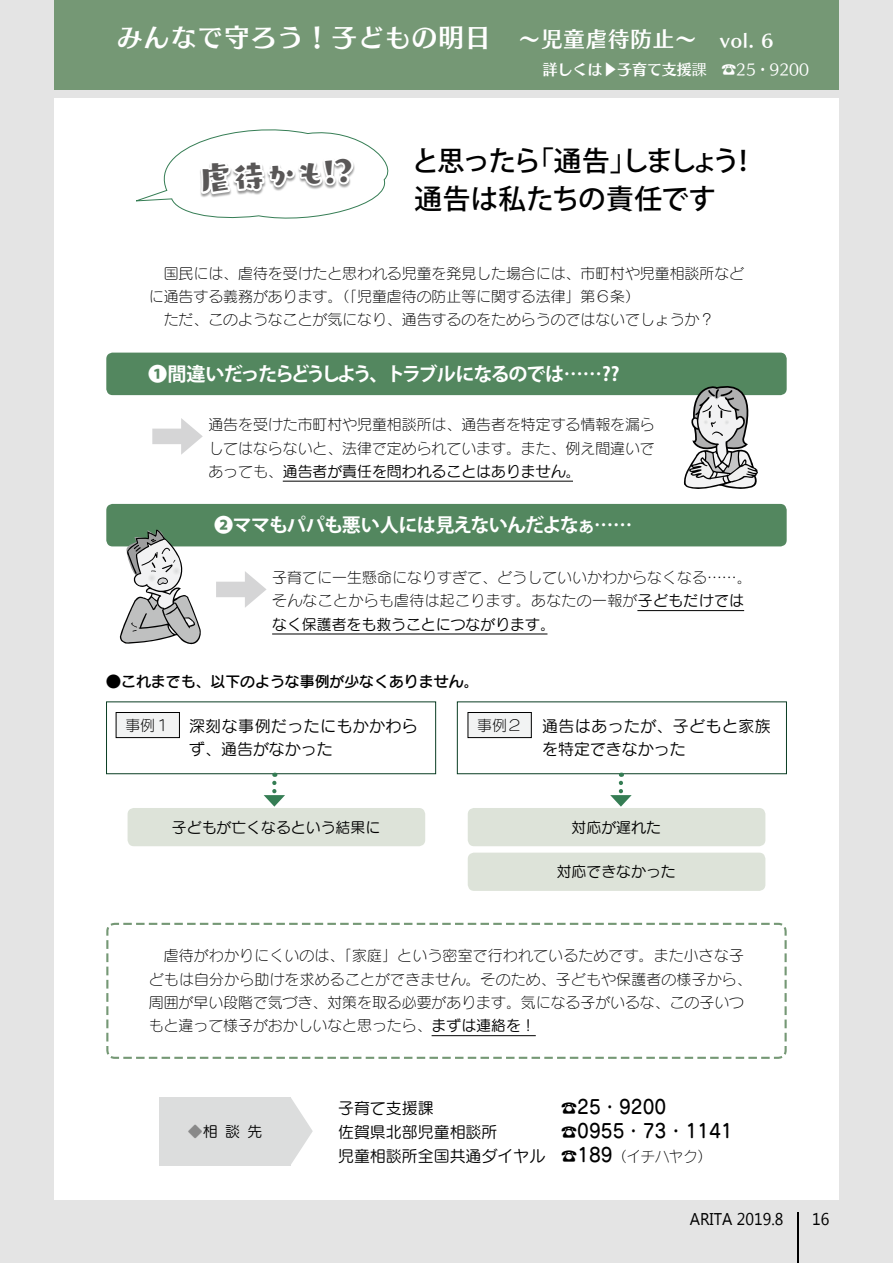
<style>
.page{position:relative;width:893px;height:1263px;background:#e4e4e4}
.page>*{position:absolute;margin:0;border:0;box-sizing:border-box;transform-origin:0 0}
.t1{font:59.55px "Seurat Pro L";color:#d5d5d6}
.t2{font:34.05px "Baby Pop Std EB";color:#595757}
.t3{font:500 27.6px "Koz Go Pro";letter-spacing:.005em;color:#000}
.t4{font:500 27.6px "Koz Go Pro";letter-spacing:-.135em;color:#000}
.t5{font:500 27.6px "Koz Go Pro";letter-spacing:-.035em;color:#000}
.t6{font:25.5px "Skip Std B";letter-spacing:.05em;color:#fff}
.t7{font:21.3px "Skip Std B";letter-spacing:.05em;color:#fff}
.t8{font:700 19.2px "Koz Go Pro";letter-spacing:-.09em;color:#fff}
.t9{font:700 19.2px "Koz Go Pro";letter-spacing:-.06em;color:#fff}
.t10{font:19.2px "Seurat Pro DB";color:#000;scale:.95 1}
.t11{font:16.95px "Microsoft Tai Le";color:#000;scale:.94 1}
.t12{font:16.95px "Skip Std B";color:#fff}
.t13{font:15.9px "Seurat Pro M";color:#000}
.t14{font:15.9px/23.4px "Seurat Pro M";letter-spacing:.025em;color:#000}
.t15{font:15.9px "Seurat Pro M";letter-spacing:.03em;color:#000}
.t16{font:14.85px/23.4px "Seurat Pro L";color:#000}
.t17{font:14.85px "Seurat Pro M";color:#000}
.t18{font:14.85px "Seurat Pro DB";color:#000}
.t19{font:14.85px "Skip Std B";color:#fff}
.t20{font:14.85px "Skip Std M";color:#fff}
.t21{font:14.85px "Seurat Pro L";color:#000;scale:.95 1}
.t22{font:14.85px "Seurat Pro M";color:#898989}
.s1{font-size:21.3px}
.s2{font-family:"Koz Go Pro";font-weight:700}
.s3{font-family:"Skip Std M"}
.s4{font-family:"Seurat Pro L"}
.s5{font-family:"Seurat Pro M"}
.s6{color:#000}
</style>
<div class="page">
<div style="left:54px;top:98px;width:785px;height:1101px;background:#fff"></div>
<div style="left:54px;top:0;width:785px;height:89px;background:#759875"></div>
<div style="left:159px;top:1097px;width:132px;height:68px;background:#dcdddd"></div>
<svg style="left:291px;top:1098px;width:22px;height:66px"></svg>
<svg style="left:106px;top:922px;width:681px;height:137px"></svg>
<hr style="left:432px;top:1035px;width:104px;height:1px;background:#000">
<div style="left:106px;top:353px;width:681px;height:42px;background:#53875f;border-radius:6px"></div>
<hr style="left:283px;top:481px;width:290px;height:1px;background:#000">
<div style="left:106px;top:504px;width:681px;height:42px;background:#53875f;border-radius:6px"></div>
<hr style="left:637px;top:610px;width:107px;height:1px;background:#000">
<hr style="left:272px;top:634px;width:275px;height:1px;background:#000">
<div style="left:468px;top:853px;width:297px;height:38px;background:#dde3d9;border-radius:6px"></div>
<div style="left:468px;top:808px;width:297px;height:38px;background:#dde3d9;border-radius:6px"></div>
<div style="left:128px;top:808px;width:297px;height:38px;background:#dde3d9;border-radius:6px"></div>
<div style="left:106px;top:702px;width:330px;height:72px;border:1px solid #0a3d23"></div>
<div style="left:457px;top:702px;width:330px;height:72px;border:1px solid #0a3d23"></div>
<div style="left:116px;top:712px;width:63px;height:26px;background:#f2f3f3"></div>
<div style="left:116px;top:712px;width:64px;height:26px;border:1px solid #000"></div>
<div style="left:468px;top:712px;width:63px;height:26px;background:#f2f3f3"></div>
<div style="left:468px;top:712px;width:63px;height:26px;border:1px solid #000"></div>
<svg style="left:264px;top:783px;width:21px;height:24px"></svg>
<svg style="left:610px;top:783px;width:22px;height:24px"></svg>
<svg style="left:130px;top:89px;width:271px;height:130px"></svg>
<svg style="left:120px;top:529px;width:81px;height:116px"></svg>
<svg style="left:683px;top:386px;width:79px;height:103px"></svg>
<hr style="left:798px;top:1212px;width:1px;height:51px;background:#000">
<h3 class="t6" style="left:117px;top:18px;width:425px">みんなで守ろう！子どもの明日　<span class="s1">～</span></h3>
<h3 class="t7" style="left:541px;top:23px;width:179px">児童虐待防止～　</h3>
<p class="t12" style="left:720px;top:28px;width:58px">vol ６.</p>
<p class="t19" style="left:543px;top:58px;width:165px">詳しくは<span class="s2">▶</span>子育て支援<span class="s3">課</span></p>
<p class="t20" style="left:721px;top:58px;width:89px">☎25・9200</p>
<h3 class="t4" style="left:526px;top:143px;width:215px">「通告しましょう</h3>
<h3 class="t5" style="left:412px;top:143px;width:131px">と思ったら</h3>
<h2 class="t2" style="left:196px;top:153px;width:157px;rotate:-4deg">虐待かも!?</h2>
<h3 class="t5" style="left:729px;top:143px;width:29px">！</h3>
<h3 class="t5" style="left:610px;top:143px;width:29px">」</h3>
<h3 class="t3" style="left:415px;top:181px;width:303px">通告は私たちの責任です</h3>
<p class="t16" style="left:164px;top:261px;width:582px">国民には、虐待を受けたと思われる児童を発見した場合には、市町村や児童相談所など</p>
<p class="t16" style="left:149px;top:284px;width:493px">に通告する義務があります。（「児童虐待の防止等に関する法律」第６条(</p>
<p class="t16" style="left:164px;top:308px;width:552px">ただ、このようなことが気になり、通告するのをためらうのではないでしょうか?</p>
<p class="t8" style="left:148px;top:362px;width:473px">❶間違いだったらどうしよう、トラブルになるのでは... ... ??</p>
<p class="t16" style="left:208px;top:412px;width:448px">通告を受けた市町村や児童相談所は、通告者を特定する情報を漏らしてはならないと、法律で定められています。また、例え間違いで</p>
<p class="t17" style="left:208px;top:462px;width:374px"><span class="s4">あっても、</span>通告者が責任を問われることはありません。</p>
<p class="t9" style="left:214px;top:513px;width:420px">❷ママもパパも悪い人には見えないんだよなぁ......</p>
<p class="t16" style="left:272px;top:565px;width:481px">子育てに一生懸命になりすぎて、どうしていいかわからなくなる......。そんなことからも虐待は起こります。あなたの一報が<span class="s5">子どもだけでは</span></p>
<p class="t17" style="left:272px;top:614px;width:284px">なく保護者をも救うことにつながります。</p>
<h1 class="t1" style="left:146px;top:398px;width:61px">➡</h1>
<h1 class="t1" style="left:210px;top:551px;width:61px">➡</h1>
<p class="t18" style="left:106px;top:671px;width:374px">●これまでも、以下のような事例が少なくありません。</p>
<p class="t14" style="left:189px;top:714px;width:230px">深刻な事例だったにもかかわらず、通告がなかった</p>
<p class="t16" style="left:125px;top:713px;width:46px">事例１</p>
<p class="t16" style="left:477px;top:713px;width:46px">事例２</p>
<p class="t15" style="left:542px;top:716px;width:230px">通告はあったが、子どもと家族</p>
<p class="t13" style="left:542px;top:739px;width:145px">を特定できなかった</p>
<p class="t17" style="left:172px;top:817px;width:210px">子どもが亡くなるという結果に</p>
<p class="t17" style="left:572px;top:817px;width:91px">対応が遅れた</p>
<p class="t17" style="left:557px;top:862px;width:121px">対応できなかった</p>
<p class="t16" style="left:149px;top:943px;width:604px;text-indent:15px">虐待がわかりにくいのは、「家庭」という密室で行われているためです。また小さな子どもは自分から助けを求めることができません。そのため、子どもや保護者の様子から、周囲が早い段階で気づき、対策を取る必要があります。気になる子がいるな、この子いつもと違って様子がおかしいなと思ったら、<span class="s5">まずは連絡を!</span></p>
<p class="t22" style="left:188px;top:1121px;width:31px">◆<span class="s6">相</span></p>
<p class="t17" style="left:225px;top:1121px;width:16px">談</p>
<p class="t17" style="left:247px;top:1121px;width:16px">先</p>
<p class="t13" style="left:338px;top:1098px;width:97px">子育て支援課</p>
<p class="t10" style="left:577px;top:1094px;width:95px">25・9200</p>
<p class="t13" style="left:561px;top:1098px;width:17px">☎</p>
<p class="t13" style="left:338px;top:1122px;width:161px">佐賀県北部児童相談所</p>
<p class="t10" style="left:577px;top:1118px;width:165px">0955・73・1141</p>
<p class="t13" style="left:561px;top:1122px;width:17px">☎</p>
<p class="t13" style="left:338px;top:1146px;width:209px">児童相談所全国共通ダイヤル</p>
<p class="t10" style="left:577px;top:1142px;width:39px">189</p>
<p class="t13" style="left:561px;top:1146px;width:17px">☎</p>
<p class="t21" style="left:613px;top:1147px;width:106px">（イチハヤク(</p>
<p class="t11" style="left:690px;top:1209px;width:101px">ARITA 2019.8</p>
<p class="t11" style="left:812px;top:1209px;width:20px">16</p>
</div>
